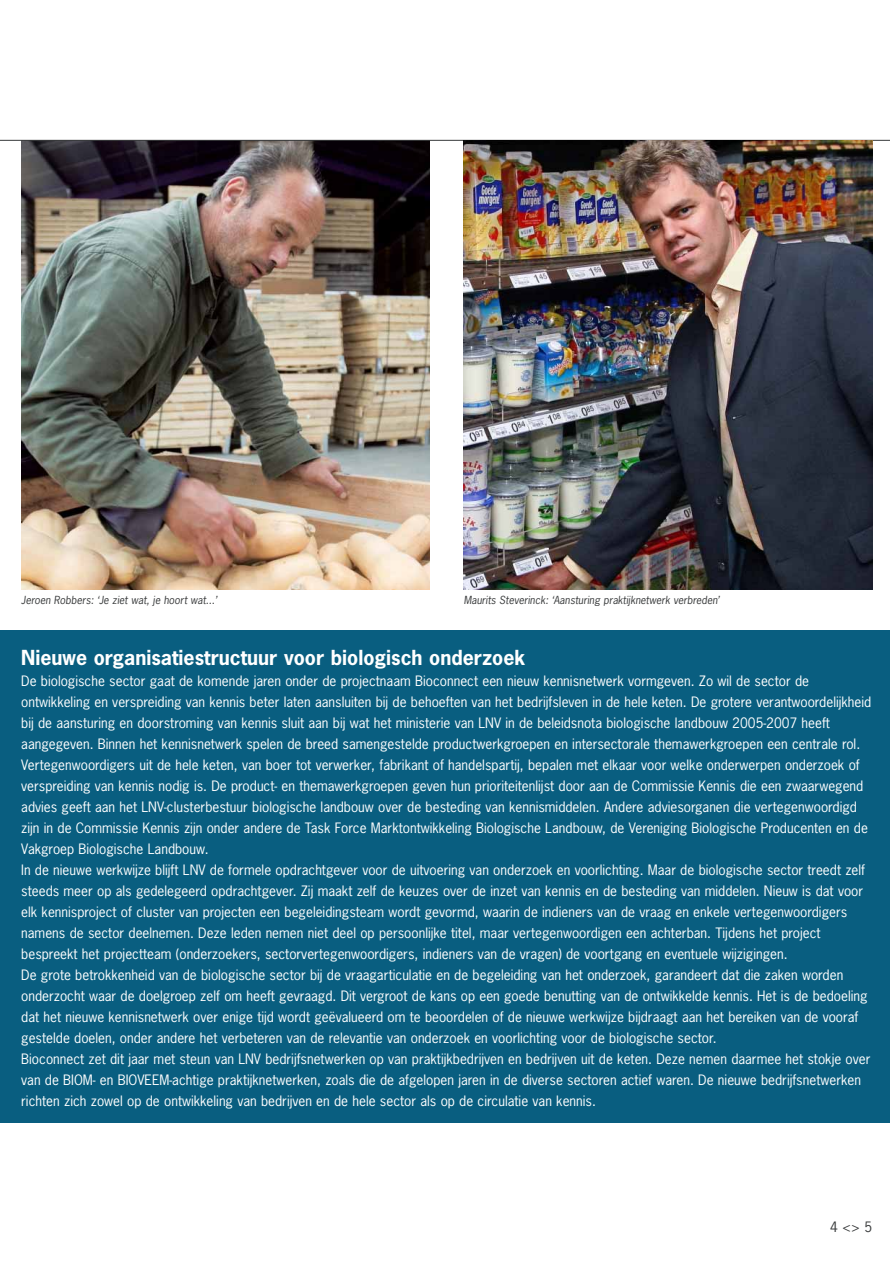
<style>
.page{position:relative;width:890px;height:1263px;background:#fff}
.page>*{position:absolute;margin:0;border:0;box-sizing:border-box;transform-origin:0 0}
.t1{font:700 19.5px "News Gothic";color:#fff}
.t2{font:13.5px/21px "News Gothic";color:#fff}
.t3{font:13.5px "News Gothic";color:#383a3b}
.t4{font:10.5px "News Gothic";color:#383a3b}
</style>
<div class="page">
<img style="left:21px;top:141px;width:408px;height:448px">
<hr style="left:0;top:140px;width:889px;height:1px;background:#383a3b">
<div style="left:0;top:630px;width:889px;height:493px;background:#095e80"></div>
<img style="left:463px;top:140px;width:409px;height:449px">
<p class="t4" style="left:21px;top:595px;width:198px">Jeroen Robbers: ‘Je ziet wat, je hoort wat...’</p>
<p class="t4" style="left:463px;top:595px;width:258px">Maurits Steverinck: ‘Aansturing praktijknetwerk verbreden’</p>
<h1 class="t1" style="left:21px;top:650px;width:505px">Nieuwe organisatiestructuur voor biologisch onderzoek</h1>
<p class="t2" style="left:21px;top:672px;width:851px">De biologische sector gaat de komende jaren onder de projectnaam Bioconnect een nieuw kennisnetwerk vormgeven. Zo wil de sector de ontwikkeling en verspreiding van kennis beter laten aansluiten bij de behoeften van het bedrijfsleven in de hele keten. De grotere verantwoordelijkheid bij de aansturing en doorstroming van kennis sluit aan bij wat het ministerie van LNV in de beleidsnota biologische landbouw 2005-2007 heeft aangegeven. Binnen het kennisnetwerk spelen de breed samengestelde productwerkgroepen en intersectorale themawerkgroepen een centrale rol.<br>Vertegenwoordigers uit de hele keten, van boer tot verwerker, fabrikant of handelspartij, bepalen met elkaar voor welke onderwerpen onderzoek of verspreiding van kennis nodig is. De product- en themawerkgroepen geven hun prioriteitenlijst door aan de Commissie Kennis die een zwaarwegend advies geeft aan het LNV-clusterbestuur biologische landbouw over de besteding van kennismiddelen. Andere adviesorganen die vertegenwoordigd zijn in de Commissie Kennis zijn onder andere de Task Force Marktontwikkeling Biologische Landbouw, de Vereniging Biologische Producenten en de Vakgroep Biologische Landbouw.<br>In de nieuwe werkwijze blijft LNV de formele opdrachtgever voor de uitvoering van onderzoek en voorlichting. Maar de biologische sector treedt zelf steeds meer op als gedelegeerd opdrachtgever. Zij maakt zelf de keuzes over de inzet van kennis en de besteding van middelen. Nieuw is dat voor elk kennisproject of cluster van projecten een begeleidingsteam wordt gevormd, waarin de indieners van de vraag en enkele vertegenwoordigers namens de sector deelnemen. Deze leden nemen niet deel op persoonlijke titel, maar vertegenwoordigen een achterban. Tijdens het project bespreekt het projectteam (onderzoekers, sectorvertegenwoordigers, indieners van de vragen) de voortgang en eventuele wijzigingen.<br>De grote betrokkenheid van de biologische sector bij de vraagarticulatie en de begeleiding van het onderzoek, garandeert dat die zaken worden onderzocht waar de doelgroep zelf om heeft gevraagd. Dit vergroot de kans op een goede benutting van de ontwikkelde kennis. Het is de bedoeling dat het nieuwe kennisnetwerk over enige tijd wordt geëvalueerd om te beoordelen of de nieuwe werkwijze bijdraagt aan het bereiken van de vooraf gestelde doelen, onder andere het verbeteren van de relevantie van onderzoek en voorlichting voor de biologische sector.<br>Bioconnect zet dit jaar met steun van LNV bedrijfsnetwerken op van praktijkbedrijven en bedrijven uit de keten. Deze nemen daarmee het stokje over van de BIOM- en BIOVEEM-achtige praktijknetwerken, zoals die de afgelopen jaren in de diverse sectoren actief waren. De nieuwe bedrijfsnetwerken richten zich zowel op de ontwikkeling van bedrijven en de hele sector als op de circulatie van kennis.</p>
<p class="t3" style="left:830px;top:1222px;width:43px">4 &lt;&gt; 5</p>
</div>
